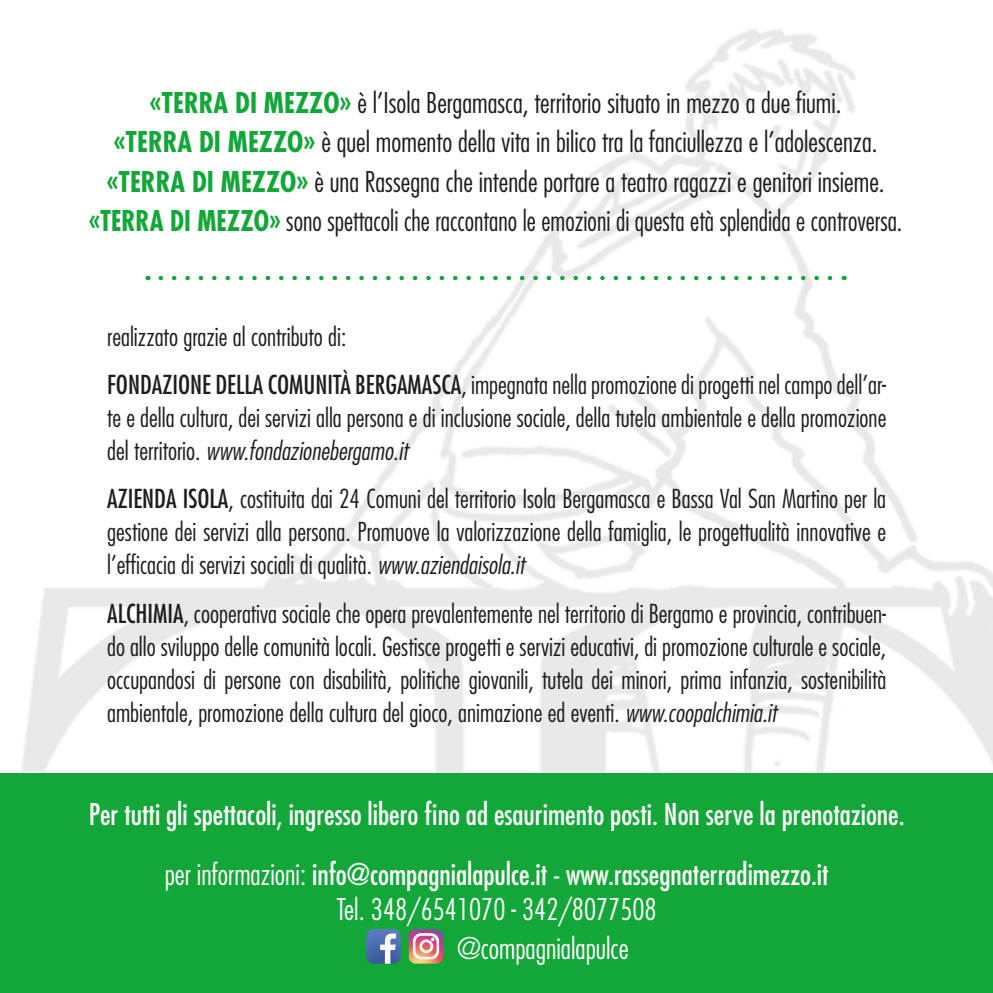
<style>
.page{position:relative;width:993px;height:993px;background:#fff}
.page>*{position:absolute;margin:0;border:0;box-sizing:border-box;transform-origin:0 0}
.t1{font:condensed 29px/35px "Futura Std";color:#fff;text-align:center}
.t2{font:300 condensed 29px "Futura Std";color:#fff}
.t3{font:300 condensed 27.75px/39.5px "Futura Std";color:#1d1d1b;text-align:center}
.t4{font:300 condensed 25.5px/33px "Futura Std";color:#1d1d1b}
.s1{font-weight:700;color:#13a638}
.s2{font-weight:400}
.s3{font-style:italic}
.s4{font-weight:300}
</style>
<div class="page">
<img style="left:22px;top:29px;width:970px;height:744px">
<svg style="left:161px;top:276px;width:675px;height:4px"></svg>
<div style="left:0;top:773px;width:992px;height:219px;background:#13a638"></div>
<svg style="left:366px;top:929px;width:34px;height:34px"></svg>
<svg style="left:408px;top:929px;width:35px;height:34px"></svg>
<p class="t3" style="left:89px;top:83px;width:814px"><span class="s1">«TERRA DI MEZZO»</span> è l’Isola Bergamasca, territorio situato in mezzo a due fiumi.<br><span class="s1">«TERRA DI MEZZO»</span> è quel momento della vita in bilico tra la fanciullezza e l’adolescenza. <span class="s1">«TERRA DI MEZZO»</span> è una Rassegna che intende portare a teatro ragazzi e genitori insieme. <span class="s1">«TERRA DI MEZZO»</span> sono spettacoli che raccontano le emozioni di questa età splendida e controversa.</p>
<p class="t4" style="left:107px;top:312px;width:780px;line-height:48.2px">realizzato grazie al contributo di:<br><span class="s2">FONDAZIONE DELLA COMUNITÀ BERGAMASCA</span>, impegnata nella promozione di progetti nel campo dell’ar-</p>
<p class="t4" style="left:107px;top:401px;width:780px">te e della cultura, dei servizi alla persona e di inclusione sociale, della tutela ambientale e della promozione del territorio. <span class="s3">www.fondazionebergamo.it</span></p>
<p class="t4" style="left:107px;top:482px;width:780px;text-align:justify"><span class="s2">AZIENDA ISOLA</span>, costituita dai 24 Comuni del territorio Isola Bergamasca e Bassa Val San Martino per la gestione dei servizi alla persona. Promuove la valorizzazione della famiglia, le progettualità innovative e l’efficacia di servizi sociali di qualità. <span class="s3">www.aziendaisola.it</span></p>
<p class="t4" style="left:107px;top:596px;width:780px;text-align:justify"><span class="s2">ALCHIMIA</span>, cooperativa sociale che opera prevalentemente nel territorio di Bergamo e provincia, contribuen&shy;do allo sviluppo delle comunità locali. Gestisce progetti e servizi educativi, di promozione culturale e sociale, occupandosi di persone con disabilità, politiche giovanili, tutela dei minori, prima infanzia, sostenibilità ambientale, promozione della cultura del gioco, animazione ed eventi. <span class="s3">www.coopalchimia.it</span></p>
<p class="t1" style="left:89px;top:796px;width:817px">Per tutti gli spettacoli, ingresso libero fino ad esaurimento posti. Non serve la prenotazione.</p>
<p class="t1" style="left:165px;top:856px;width:665px"><span class="s4">per informazioni:</span> info@compagnialapulce.it - www.rassegnaterradimezzo.it<br><span class="s4">Tel. 348/6541070 - 342/8077508</span></p>
<p class="t2" style="left:457px;top:930px;width:173px">@compagnialapulce</p>
</div>
